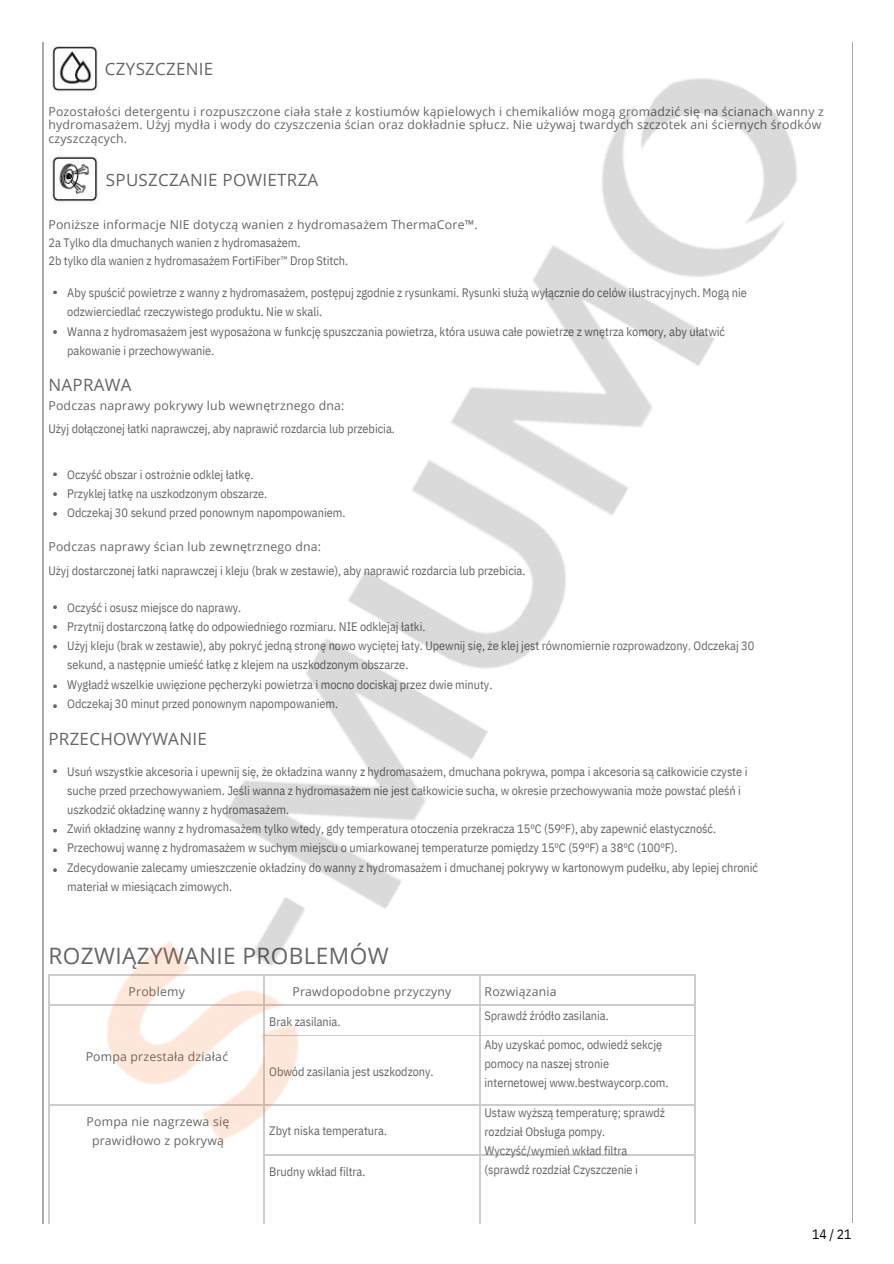
<style>
.page{position:relative;width:894px;height:1264px;background:#fff}
.page>*{position:absolute;margin:0;border:0;box-sizing:border-box;transform-origin:0 0}
.t1{font:22.65px "Open Sans";letter-spacing:.015em;color:#656565}
.t2{font:16.95px "Open Sans";letter-spacing:.015em;color:#656565}
.t3{font:13.5px "IBM Plex Sans Cond";color:#000}
.t4{font:12.3px/19.2px "IBM Plex Sans Cond";letter-spacing:-.005em;color:#656565}
.t5{font:12.3px/13.5px "Open Sans";letter-spacing:.015em;color:#656565;text-align:center}
</style>
<div class="page">
<hr style="left:43px;top:43px;width:1px;height:1180px;background:#aaa">
<hr style="left:48px;top:1154px;width:1px;height:69px;background:#ccc">
<hr style="left:263px;top:1154px;width:1px;height:69px;background:#ccc">
<hr style="left:479px;top:1155px;width:1px;height:68px;background:#ccc">
<hr style="left:694px;top:1155px;width:1px;height:68px;background:#ccc">
<hr style="left:852px;top:43px;width:1px;height:1179px;background:#aaa">
<img style="left:43px;top:42px;width:810px;height:1152px">
<p class="t2" style="left:105px;top:57px;width:110px">CZYSZCZENIE</p>
<p class="t5" style="left:48px;top:104px;width:776px;text-align:left">Pozostałości detergentu i rozpuszczone ciała stałe z kostiumów kąpielowych i chemikaliów mogą gromadzić się na ścianach wanny z hydromasażem. Użyj mydła i wody do czyszczenia ścian oraz dokładnie spłucz. Nie używaj twardych szczotek ani ściernych środków czyszczących.</p>
<p class="t2" style="left:106px;top:168px;width:214px">SPUSZCZANIE POWIETRZA</p>
<p class="t5" style="left:48px;top:218px;width:430px">Poniższe informacje NIE dotyczą wanien z hydromasażem ThermaCore™.</p>
<h2 class="t4" style="left:48px;top:233px;width:301px;line-height:18px">2a Tylko dla dmuchanych wanien z hydromasażem.<br>2b tylko dla wanien z hydromasażem FortiFiber™ Drop Stitch.</h2>
<p class="t4" style="left:67px;top:283px;width:681px">Aby spuścić powietrze z wanny z hydromasażem, postępuj zgodnie z rysunkami. Rysunki służą wyłącznie do celów ilustracyjnych. Mogą nie</p>
<p class="t4" style="left:67px;top:302px;width:256px">odzwierciedlać rzeczywistego produktu. Nie w skali.</p>
<p class="t4" style="left:67px;top:321px;width:659px">Wanna z hydromasażem jest wyposażona w funkcję spuszczania powietrza, która usuwa całe powietrze z wnętrza komory, aby ułatwić</p>
<p class="t4" style="left:67px;top:340px;width:148px">pakowanie i przechowywanie.</p>
<p class="t2" style="left:48px;top:372px;width:84px">NAPRAWA</p>
<p class="t5" style="left:48px;top:398px;width:297px">Podczas naprawy pokrywy lub wewnętrznego dna:</p>
<p class="t4" style="left:48px;top:419px;width:348px">Użyj dołączonej łatki naprawczej, aby naprawić rozdarcia lub przebicia.</p>
<h1 class="t4" style="left:67px;top:465px;width:187px">Oczyść obszar i ostrożnie odklej łatkę.</h1>
<p class="t4" style="left:67px;top:484px;width:201px">Przyklej łatkę na uszkodzonym obszarze.</p>
<p class="t4" style="left:67px;top:503px;width:279px">Odczekaj 30 sekund przed ponownym napompowaniem.</p>
<p class="t5" style="left:48px;top:540px;width:274px">Podczas naprawy ścian lub zewnętrznego dna:</p>
<p class="t4" style="left:48px;top:561px;width:478px">Użyj dostarczonej łatki naprawczej i kleju (brak w zestawie), aby naprawić rozdarcia lub przebicia.</p>
<p class="t4" style="left:67px;top:598px;width:175px">Oczyść i osusz miejsce do naprawy.</p>
<p class="t4" style="left:67px;top:617px;width:359px">Przytnij dostarczoną łatkę do odpowiedniego rozmiaru. NIE odklejaj łatki.</p>
<p class="t4" style="left:67px;top:636px;width:688px">Użyj kleju (brak w zestawie), aby pokryć jedną stronę nowo wyciętej łaty. Upewnij się, że klej jest równomiernie rozprowadzony. Odczekaj 30</p>
<p class="t4" style="left:67px;top:655px;width:342px">sekund, a następnie umieść łatkę z klejem na uszkodzonym obszarze.</p>
<p class="t4" style="left:67px;top:674px;width:426px">Wygładź wszelkie uwięzione pęcherzyki powietrza i mocno dociskaj przez dwie minuty.</p>
<p class="t4" style="left:67px;top:693px;width:272px">Odczekaj 30 minut przed ponownym napompowaniem.</p>
<p class="t2" style="left:48px;top:727px;width:160px">PRZECHOWYWANIE</p>
<p class="t4" style="left:67px;top:761px;width:692px">Usuń wszystkie akcesoria i upewnij się, że okładzina wanny z hydromasażem, dmuchana pokrywa, pompa i akcesoria są całkowicie czyste i suche przed przechowywaniem. Jeśli wanna z hydromasażem nie jest całkowicie sucha, w okresie przechowywania może powstać pleśń i uszkodzić okładzinę wanny z hydromasażem.<br>Zwiń okładzinę wanny z hydromasażem tylko wtedy, gdy temperatura otoczenia przekracza 15ºC (59ºF), aby zapewnić elastyczność.<br>Przechowuj wannę z hydromasażem w suchym miejscu o umiarkowanej temperaturze pomiędzy 15ºC (59ºF) a 38ºC (100ºF).<br>Zdecydowanie zalecamy umieszczenie okładziny do wanny z hydromasażem i dmuchanej pokrywy w kartonowym pudełku, aby lepiej chronić materiał w miesiącach zimowych.</p>
<p class="t1" style="left:48px;top:939px;width:341px">ROZWIĄZYWANIE PROBLEMÓW</p>
<p class="t5" style="left:128px;top:984px;width:58px">Problemy</p>
<p class="t5" style="left:86px;top:1049px;width:144px">Pompa przestała działać</p>
<p class="t5" style="left:87px;top:1111px;width:144px;line-height:19.2px">Pompa nie nagrzewa się prawidłowo z pokrywą</p>
<h2 class="t5" style="left:292px;top:984px;width:160px">Prawdopodobne przyczyny</h2>
<p class="t4" style="left:269px;top:1011px;width:73px">Brak zasilania.</p>
<p class="t4" style="left:269px;top:1061px;width:166px">Obwód zasilania jest uszkodzony.</p>
<h2 class="t4" style="left:269px;top:1120px;width:119px">Zbyt niska temperatura.</h2>
<p class="t4" style="left:269px;top:1161px;width:98px">Brudny wkład filtra.</p>
<p class="t5" style="left:484px;top:984px;width:74px">Rozwiązania</p>
<p class="t4" style="left:484px;top:1005px;width:126px">Sprawdź źródło zasilania.</p>
<p class="t4" style="left:484px;top:1034px;width:179px">Aby uzyskać pomoc, odwiedź sekcję</p>
<p class="t4" style="left:484px;top:1054px;width:126px">pomocy na naszej stronie</p>
<p class="t4" style="left:484px;top:1073px;width:185px">internetowej www.bestwaycorp.com.</p>
<p class="t4" style="left:484px;top:1102px;width:182px">Ustaw wyższą temperaturę; sprawdź</p>
<p class="t4" style="left:484px;top:1121px;width:122px">rozdział Obsługa pompy.</p>
<p class="t4" style="left:484px;top:1140px;width:144px">Wyczyść/wymień wkład filtra</p>
<p class="t4" style="left:484px;top:1159px;width:155px">(sprawdź rozdział Czyszczenie i</p>
<p class="t3" style="left:811px;top:1225px;width:41px">14/21</p>
</div>
